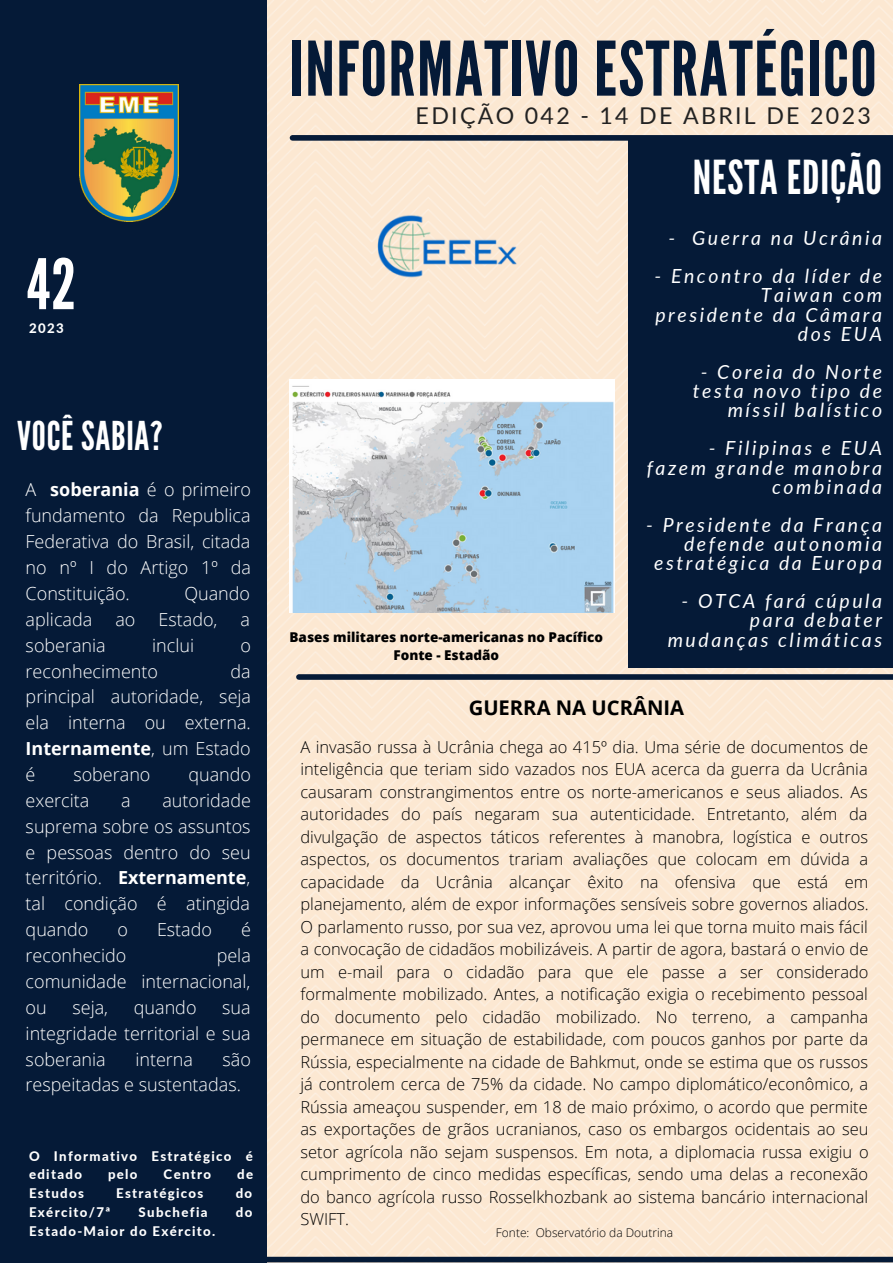
<style>
.page{position:relative;width:893px;height:1264px;background:#fff}
.page>*{position:absolute;margin:0;border:0;box-sizing:border-box;transform-origin:0 0}
.t1{font:75px "League Gothic";letter-spacing:.02em;color:#051a37}
.t2{font:69.45px "League Gothic";color:#fff}
.t3{font:46.65px "League Gothic";letter-spacing:.02em;color:#fff}
.t4{font:39.6px "League Gothic";letter-spacing:.02em;color:#fff}
.t5{font:23.1px "Lato";letter-spacing:.1em;color:#222}
.t6{font:700 20.25px "Open Sans";color:#000}
.t7{font:italic 19.5px/19px "Lato";letter-spacing:.13em;color:#fff;text-align:right}
.t8{font:300 18px/25.8px "Open Sans";color:#fff;text-align:justify}
.t9{font:300 16.5px/22.5px "Open Sans";color:#000;text-align:justify}
.t10{font:800 13.5px/18px "Open Sans";color:#000;text-align:center}
.t11{font:800 13.2px/18.8px "Lato";letter-spacing:.1em;color:#fff}
.t12{font:300 12px "Open Sans";color:#000}
.s1{font-weight:700}
</style>
<div class="page">
<img style="left:266px;top:0;width:626px;height:1256px">
<div style="left:0;top:0;width:266px;height:1262px;background:#051a37"></div>
<div style="left:628px;top:141px;width:264px;height:526px;background:#051a37"></div>
<div style="left:299px;top:674px;width:593px;height:5px;background:#051a37"></div>
<div style="left:260px;top:1256px;width:632px;height:6px;background:#051a37"></div>
<div style="left:292px;top:135px;width:600px;height:6px;background:#051a37"></div>
<img style="left:80px;top:85px;width:98px;height:137px">
<img style="left:371px;top:207px;width:164px;height:95px">
<img style="left:289px;top:379px;width:325px;height:233px">
<h2 class="t2" style="left:27px;top:244px;width:51px">42</h2>
<p class="t11" style="left:29px;top:318px;width:36px">2023</p>
<h3 class="t4" style="left:17px;top:413px;width:147px">VOCÊ SABIA?</h3>
<p class="t8" style="left:26px;top:476px;width:227px">A <span class="s1">soberania</span> é o primeiro fundamento da Republica Federativa do Brasil, citada no nº I do Artigo 1º da Constituição.</p>
<p class="t8" style="left:184px;top:580px;width:67px">Quando</p>
<p class="t8" style="left:26px;top:606px;width:68px">aplicada</p>
<p class="t8" style="left:115px;top:606px;width:22px">ao</p>
<p class="t8" style="left:158px;top:606px;width:60px">Estado,</p>
<p class="t8" style="left:240px;top:606px;width:11px">a</p>
<p class="t8" style="left:26px;top:631px;width:82px">soberania</p>
<p class="t8" style="left:152px;top:631px;width:43px">inclui</p>
<p class="t8" style="left:240px;top:631px;width:12px">o</p>
<p class="t8" style="left:26px;top:657px;width:134px">reconhecimento</p>
<p class="t8" style="left:26px;top:657px;width:227px;text-indent:205px">da principal autoridade, seja ela interna ou externa.<br><span class="s1">Internamente</span>, um Estado é</p>
<p class="t8" style="left:73px;top:761px;width:79px">soberano</p>
<p class="t8" style="left:188px;top:761px;width:64px">quando</p>
<p class="t8" style="left:26px;top:787px;width:65px">exercita</p>
<p class="t8" style="left:121px;top:787px;width:11px">a</p>
<p class="t8" style="left:26px;top:787px;width:227px;text-indent:137px">autoridade suprema sobre os assuntos e pessoas dentro do seu território. <span class="s1">Externamente</span>, tal condição é atingida quando</p>
<p class="t8" style="left:117px;top:916px;width:12px">o</p>
<p class="t8" style="left:157px;top:916px;width:57px">Estado</p>
<p class="t8" style="left:241px;top:916px;width:11px">é</p>
<p class="t8" style="left:26px;top:942px;width:102px">reconhecido</p>
<p class="t8" style="left:26px;top:942px;width:227px;text-indent:191px">pela comunidade internacional, ou</p>
<p class="t8" style="left:72px;top:993px;width:37px">seja,</p>
<p class="t8" style="left:134px;top:993px;width:64px">quando</p>
<p class="t8" style="left:26px;top:993px;width:227px;text-indent:197px">sua integridade territorial e sua soberania</p>
<p class="t8" style="left:135px;top:1045px;width:59px">interna</p>
<p class="t8" style="left:26px;top:1045px;width:227px;text-indent:197px">são respeitadas e sustentadas.</p>
<p class="t11" style="left:29px;top:1146px;width:225px">O Informativo Estratégico é editado</p>
<p class="t11" style="left:108px;top:1164px;width:31px">pelo</p>
<p class="t11" style="left:164px;top:1164px;width:49px">Centro</p>
<p class="t11" style="left:237px;top:1164px;width:17px">de</p>
<p class="t11" style="left:29px;top:1183px;width:56px">Estudos</p>
<p class="t11" style="left:116px;top:1183px;width:89px">Estratégicos</p>
<p class="t11" style="left:236px;top:1183px;width:18px">do</p>
<p class="t11" style="left:29px;top:1202px;width:83px">Exército/7ª</p>
<p class="t11" style="left:139px;top:1202px;width:70px">Subchefia</p>
<p class="t11" style="left:236px;top:1202px;width:18px">do</p>
<p class="t11" style="left:29px;top:1221px;width:188px">Estado-Maior do Exército.</p>
<h1 class="t1" style="left:289px;top:25px;width:588px">INFORMATIVO ESTRATÉGICO</h1>
<h3 class="t5" style="left:415px;top:101px;width:456px">EDIÇÃO 042 - 14 DE ABRIL DE 2023</h3>
<p class="t10" style="left:289px;top:627px;width:315px">Bases militares norte-americanas no Pacífico<br>Fonte - Estadão</p>
<h3 class="t3" style="left:692px;top:150px;width:191px">NESTA EDIÇÃO</h3>
<p class="t7" style="left:668px;top:228px;width:215px">- Guerra na Ucrânia</p>
<p class="t7" style="left:654px;top:266px;width:229px">- Encontro da líder de<br>Taiwan com presidente da Câmara dos EUA</p>
<p class="t7" style="left:692px;top:362px;width:191px">- Coreia do Norte testa novo tipo de míssil balístico</p>
<p class="t7" style="left:646px;top:438px;width:237px">- Filipinas e EUA fazem grande manobra combinada</p>
<p class="t7" style="left:646px;top:515px;width:237px">- Presidente da França defende autonomia estratégica da Europa</p>
<p class="t7" style="left:667px;top:591px;width:216px">- OTCA fará cúpula para debater mudanças climáticas</p>
<p class="t6" style="left:468px;top:693px;width:217px">GUERRA NA UCRÂNIA</p>
<p class="t9" style="left:300px;top:735px;width:569px">A invasão russa à Ucrânia chega ao 415º dia. Uma série de documentos de inteligência que teriam sido vazados nos EUA acerca da guerra da Ucrânia causaram constrangimentos entre os norte-americanos e seus aliados. As autoridades do país negaram sua autenticidade. Entretanto, além da divulgação de aspectos táticos referentes à manobra, logística e outros aspectos, os documentos trariam avaliações que colocam em dúvida a capacidade da Ucrânia alcançar êxito na ofensiva que está em planejamento, além de expor informações sensíveis sobre governos aliados.<br>O parlamento russo, por sua vez, aprovou uma lei que torna muito mais fácil a convocação de cidadãos mobilizáveis. A partir de agora, bastará o envio de um e-mail para o cidadão para que ele passe a ser considerado formalmente mobilizado. Antes, a notificação exigia o recebimento pessoal do documento pelo cidadão mobilizado. No terreno, a campanha permanece em situação de estabilidade, com poucos ganhos por parte da Rússia, especialmente na cidade de Bahkmut, onde se estima que os russos já controlem cerca de 75% da cidade. No campo diplomático/econômico, a Rússia ameaçou suspender, em 18 de maio próximo, o acordo que permite as exportações de grãos ucranianos, caso os embargos ocidentais ao seu setor agrícola não sejam suspensos. Em nota, a diplomacia russa exigiu o cumprimento de cinco medidas específicas, sendo uma delas a reconexão do banco agrícola russo Rosselkhozbank ao sistema bancário internacional SWIFT.</p>
<p class="t12" style="left:496px;top:1223px;width:179px">Fonte: Observatório da Doutrina</p>
</div>
